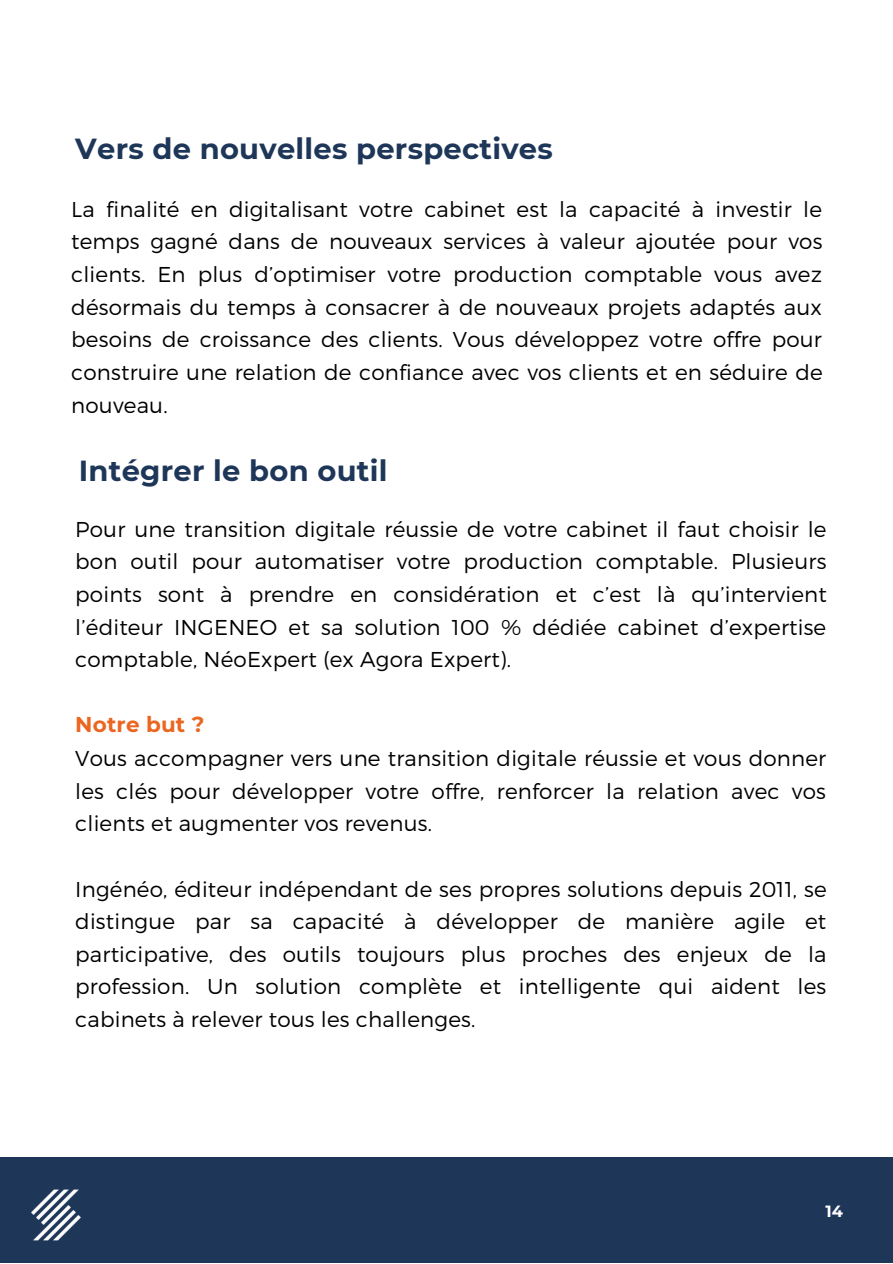
<style>
.page{position:relative;width:893px;height:1264px;background:#fff}
.page>*{position:absolute;margin:0;border:0;box-sizing:border-box;transform-origin:0 0}
.t1{font:700 28.95px "Montserrat";letter-spacing:.01em;color:#1e3758}
.t2{font:300 21.45px/32.5px "Montserrat";letter-spacing:.01em;color:#000;text-align:justify}
.t3{font:700 21.45px "Montserrat";letter-spacing:.01em;color:#ea6621}
.t4{font:700 16.2px "Montserrat";color:#fff}
</style>
<div class="page">
<div style="left:0;top:1157px;width:892px;height:105px;background:#1e3758"></div>
<img style="left:31px;top:1189px;width:50px;height:52px">
<p class="t1" style="left:75px;top:131px;width:479px">Vers de nouvelles perspectives</p>
<p class="t2" style="left:71px;top:192px;width:753px">La finalité en digitalisant votre cabinet est la capacité à investir le temps gagné dans de nouveaux services à valeur ajoutée pour vos clients. En plus d’optimiser votre production comptable vous avez désormais du temps à consacrer à de nouveaux projets adaptés aux besoins de croissance des clients. Vous développez votre offre pour construire une relation de confiance avec vos clients et en séduire de nouveau.</p>
<p class="t1" style="left:79px;top:453px;width:310px">Intégrer le bon outil</p>
<p class="t2" style="left:75px;top:511px;width:753px">Pour une transition digitale réussie de votre cabinet il faut choisir le bon outil pour automatiser votre production comptable. Plusieurs points sont à prendre en considération et c’est là qu’intervient l’éditeur INGENEO et sa solution 100 % dédiée cabinet d’expertise comptable, NéoExpert (ex Agora Expert).</p>
<p class="t3" style="left:75px;top:711px;width:131px">Notre but ?</p>
<p class="t2" style="left:75px;top:741px;width:752px">Vous accompagner vers une transition digitale réussie et vous donner les clés pour développer votre offre, renforcer la relation avec vos clients et augmenter vos revenus.</p>
<p class="t2" style="left:75px;top:871px;width:752px">Ingénéo, éditeur indépendant de ses propres solutions depuis 2011, se distingue par sa capacité à développer de manière agile et participative, des outils toujours plus proches des enjeux de la profession. Un solution complète et intelligente qui aident les cabinets à relever tous les challenges.</p>
<p class="t4" style="left:825px;top:1201px;width:19px">14</p>
</div>
